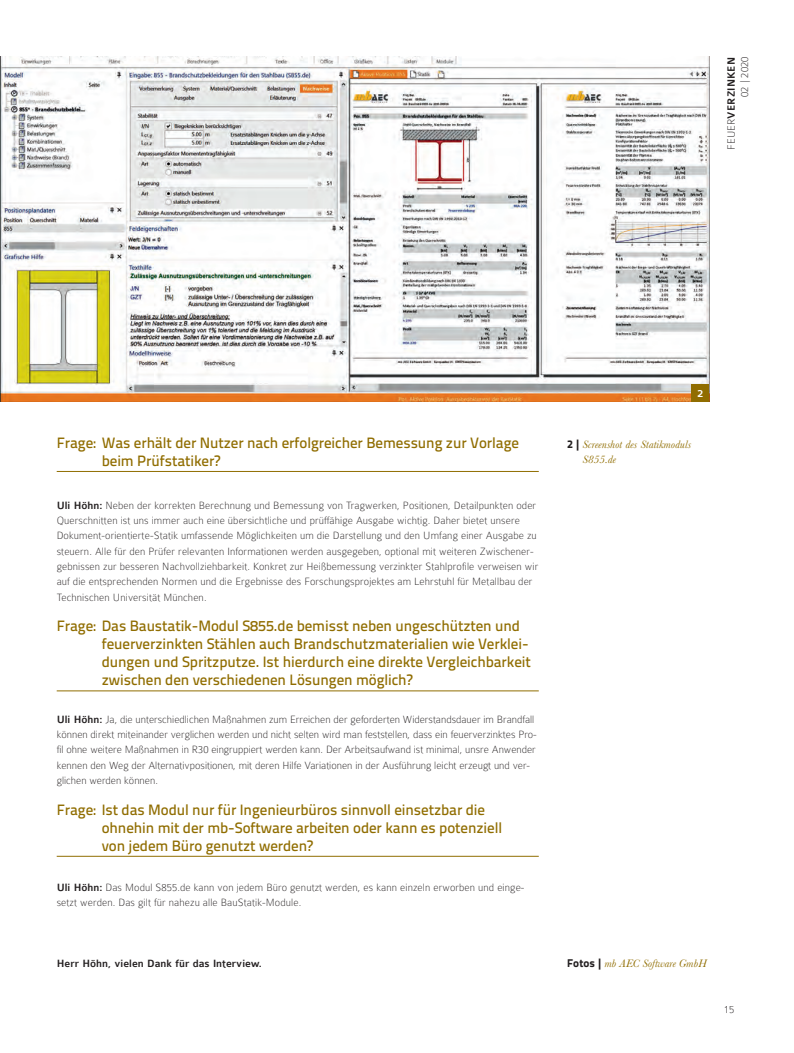
<style>
.page{position:relative;width:794px;height:1053px;background:#fff}
.page>*{position:absolute;margin:0;border:0;box-sizing:border-box;transform-origin:0 0}
.t1{font:500 15px/18px "Titillium Text 22 L";letter-spacing:-.005em;color:#906d00}
.t2{font:100 11.25px/15.2px "Colaborate";letter-spacing:.01em;color:#231f20}
.t3{font:italic 11.25px/15.2px "Baskerville";letter-spacing:.01em;color:#906d00}
.t4{font:500 11.25px "Colaborate";color:#231f20}
.t5{font:500 11.25px "Colaborate";color:#fff}
.s1{font-weight:500}
.s2{font-family:"Titillium Text 22 L";font-weight:800;font-style:normal;color:#231f20}
</style>
<div class="page">
<hr style="left:57px;top:471px;width:482px;height:1px;background:#906d00">
<hr style="left:57px;top:690px;width:482px;height:1px;background:#906d00">
<hr style="left:57px;top:855px;width:482px;height:1px;background:#906d00">
<img style="left:1px;top:57px;width:708px;height:345px">
<div style="left:691px;top:384px;width:18px;height:18px;background:#906d00"></div>
<p class="t2" style="left:724px;top:150px;width:95px;line-height:13.5px;text-align:right;rotate:-90deg">FEUER<span class="s1">VERZINKEN<br></span>02 | 2020</p>
<h1 class="t1" style="left:102px;top:432px;width:419px;text-indent:-45px">Frage: Was erhält der Nutzer nach erfolgreicher Bemessung zur Vorlage beim Prüfstatiker?</h1>
<p class="t2" style="left:57px;top:497px;width:483px"><span class="s1">Uli Höhn:</span> Neben der korrekten Berechnung und Bemessung von Tragwerken, Positionen, Detailpunkten oder Querschnitten ist uns immer auch eine übersichtliche und prüffähige Ausgabe wichtig. Daher bietet unsere Dokument-orientierte-Statik umfassende Möglichkeiten um die Darstellung und den Umfang einer Ausgabe zu steuern. Alle für den Prüfer relevanten Informationen werden ausgegeben, optional mit weiteren Zwischener&shy;gebnissen zur besseren Nachvollziehbarkeit. Konkret zur Heißbemessung verzinkter Stahlprofile verweisen wir auf die entsprechenden Normen und die Ergebnisse des Forschungsprojektes am Lehrstuhl für Metallbau der Technischen Universität München.</p>
<p class="t1" style="left:102px;top:616px;width:431px;text-indent:-45px">Frage: Das Baustatik-Modul S855.de bemisst neben ungeschützten und feuerverzinkten Stählen auch Brandschutzmaterialien wie Verklei&shy;dungen und Spritzputze. Ist hierdurch eine direkte Vergleichbarkeit zwischen den verschiedenen Lösungen möglich?</p>
<p class="t2" style="left:57px;top:711px;width:481px"><span class="s1">Uli Höhn:</span> Ja, die unterschiedlichen Maßnahmen zum Erreichen der geforderten Widerstandsdauer im Brandfall können direkt miteinander verglichen werden und nicht selten wird man feststellen, dass ein feuerverzinktes Pro&shy;fil ohne weitere Maßnahmen in R30 eingruppiert werden kann. Der Arbeitsaufwand ist minimal, unsre Anwender kennen den Weg der Alternativpositionen, mit deren Hilfe Variationen in der Ausführung leicht erzeugt und ver&shy;glichen werden können.</p>
<h1 class="t1" style="left:102px;top:799px;width:402px;text-indent:-45px">Frage: Ist das Modul nur für Ingenieurbüros sinnvoll einsetzbar die ohnehin mit der mb-Software arbeiten oder kann es potenziell von jedem Büro genutzt werden?</h1>
<p class="t2" style="left:57px;top:879px;width:469px"><span class="s1">Uli Höhn:</span> Das Modul S855.de kann von jedem Büro genutzt werden, es kann einzeln erworben und einge&shy;setzt werden. Das gilt für nahezu alle BauStatik-Module.</p>
<p class="t4" style="left:57px;top:957px;width:207px">Herr Höhn, vielen Dank für das Interview.</p>
<p class="t5" style="left:697px;top:387px;width:8px">2</p>
<p class="t3" style="left:582px;top:436px;width:110px;text-indent:-15px"><span class="s2">2 |</span> Screenshot des Statikmoduls<br>S855.de</p>
<p class="t3" style="left:567px;top:955px;width:141px"><span class="s2">Fotos |</span>mb AEC Software GmbH</p>
<p class="t2" style="left:724px;top:1001px;width:12px">15</p>
</div>
